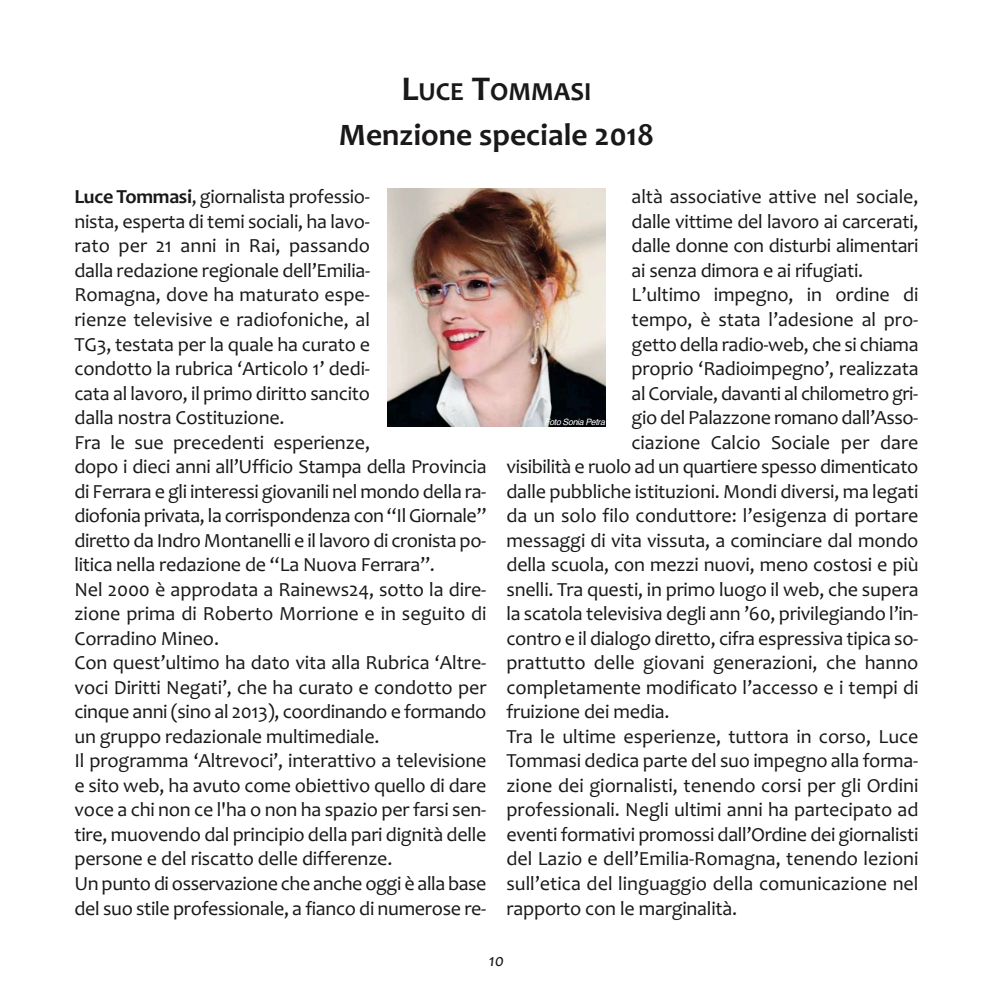
<style>
.page{position:relative;width:993px;height:993px;background:#fff}
.page>*{position:absolute;margin:0;border:0;box-sizing:border-box;transform-origin:0 0}
.t1{font:700 31.5px "Candara";color:#1a1818}
.t2{font:700 26.25px "Candara";color:#1a1818}
.t3{font:20.12px/24.5px "Candara";letter-spacing:-.01em;color:#1a1818}
.t4{font:italic 17.5px "Candara";color:#1a1818}
.t5{font:italic 8.75px "Helvetica";letter-spacing:-.04em;color:#fffefd}
.s1{font-size:35px}
.s2{font-weight:700}
</style>
<div class="page">
<img style="left:387px;top:189px;width:218px;height:238px">
<h2 class="t2" style="left:401px;top:75px;width:191px"><span class="s1">L</span>UCE <span class="s1">T</span>OMMASI</h2>
<h1 class="t1" style="left:339px;top:114px;width:316px">Menzione speciale 2018</h1>
<p class="t3" style="left:74px;top:184px;width:413px"><span class="s2">Luce Tommasi</span>, giornalista professio-<br>nista, esperta di temi sociali, ha lavo-<br>rato per 21 anni in Rai, passando<br>dalla redazione regionale dell’Emilia-<br>Romagna, dove ha maturato espe-<br>rienze televisive e radiofoniche, al<br>TG3, testata per la quale ha curato e<br>condotto la rubrica ‘Articolo 1’ dedi-<br>cata al lavoro, il primo diritto sancito<br>dalla nostra Costituzione.<br>Fra le sue precedenti esperienze,<br>dopo i dieci anni all’Ufficio Stampa della Provincia di Ferrara e gli interessi giovanili nel mondo della ra&shy;diofonia privata, la corrispondenza con “Il Giornale” diretto da Indro Montanelli e il lavoro di cronista po&shy;litica nella redazione de “La Nuova Ferrara”.<br>Nel 2000 è approdata a Rainews24, sotto la dire&shy;zione prima di Roberto Morrione e in seguito di Corradino Mineo.<br>Con quest’ultimo ha dato vita alla Rubrica ‘Altre&shy;voci Diritti Negati’, che ha curato e condotto per cinque anni (sino al 2013), coordinando e formando un gruppo redazionale multimediale.<br>Il programma ‘Altrevoci’, interattivo a televisione e sito web, ha avuto come obiettivo quello di dare voce a chi non ce l'ha o non ha spazio per farsi sen&shy;tire, muovendo dal principio della pari dignità delle persone e del riscatto delle differenze.<br>Un punto di osservazione che anche oggi è alla base del suo stile professionale, a fianco di numerose re-</p>
<p class="t3" style="left:631px;top:184px;width:288px">altà associative attive nel sociale,</p>
<p class="t3" style="left:631px;top:209px;width:288px">dalle vittime del lavoro ai carcerati,</p>
<p class="t3" style="left:631px;top:233px;width:288px">dalle donne con disturbi alimentari</p>
<p class="t3" style="left:631px;top:258px;width:233px">ai senza dimora e ai rifugiati.</p>
<p class="t3" style="left:631px;top:282px;width:288px">L’ultimo impegno, in ordine di</p>
<p class="t3" style="left:631px;top:307px;width:288px">tempo, è stata l’adesione al pro-</p>
<p class="t3" style="left:631px;top:331px;width:288px">getto della radio-web, che si chiama</p>
<p class="t3" style="left:631px;top:356px;width:288px">proprio ‘Radioimpegno’, realizzata</p>
<p class="t3" style="left:631px;top:380px;width:288px">al Corviale, davanti al chilometro gri-</p>
<p class="t3" style="left:631px;top:405px;width:288px">gio del Palazzone romano dall’Asso-</p>
<p class="t3" style="left:631px;top:429px;width:288px">ciazione Calcio Sociale per dare</p>
<p class="t3" style="left:506px;top:454px;width:413px">visibilità e ruolo ad un quartiere spesso dimenticato</p>
<p class="t3" style="left:506px;top:478px;width:413px">dalle pubbliche istituzioni. Mondi diversi, ma legati</p>
<p class="t3" style="left:506px;top:503px;width:413px">da un solo filo conduttore: l’esigenza di portare</p>
<p class="t3" style="left:506px;top:527px;width:413px">messaggi di vita vissuta, a cominciare dal mondo</p>
<p class="t3" style="left:506px;top:552px;width:413px">della scuola, con mezzi nuovi, meno costosi e più</p>
<p class="t3" style="left:506px;top:576px;width:413px">snelli. Tra questi, in primo luogo il web, che supera</p>
<p class="t3" style="left:506px;top:601px;width:413px">la scatola televisiva degli ann ’60, privilegiando l’in-</p>
<p class="t3" style="left:506px;top:625px;width:413px">contro e il dialogo diretto, cifra espressiva tipica so-</p>
<p class="t3" style="left:506px;top:650px;width:413px">prattutto delle giovani generazioni, che hanno</p>
<p class="t3" style="left:506px;top:674px;width:413px">completamente modificato l’accesso e i tempi di</p>
<p class="t3" style="left:506px;top:699px;width:165px">fruizione dei media.</p>
<p class="t3" style="left:506px;top:723px;width:413px">Tra le ultime esperienze, tuttora in corso, Luce</p>
<p class="t3" style="left:506px;top:748px;width:413px">Tommasi dedica parte del suo impegno alla forma-</p>
<p class="t3" style="left:506px;top:772px;width:413px">zione dei giornalisti, tenendo corsi per gli Ordini</p>
<p class="t3" style="left:506px;top:797px;width:413px">professionali. Negli ultimi anni ha partecipato ad</p>
<p class="t3" style="left:506px;top:821px;width:413px">eventi formativi promossi dall’Ordine dei giornalisti</p>
<p class="t3" style="left:506px;top:846px;width:413px">del Lazio e dell’Emilia-Romagna, tenendo lezioni</p>
<p class="t3" style="left:506px;top:870px;width:413px">sull’etica del linguaggio della comunicazione nel</p>
<p class="t3" style="left:506px;top:895px;width:232px">rapporto con le marginalità.</p>
<p class="t5" style="left:544px;top:415px;width:62px">Foto Sonia Petra</p>
<p class="t4" style="left:488px;top:948px;width:17px">10</p>
</div>
